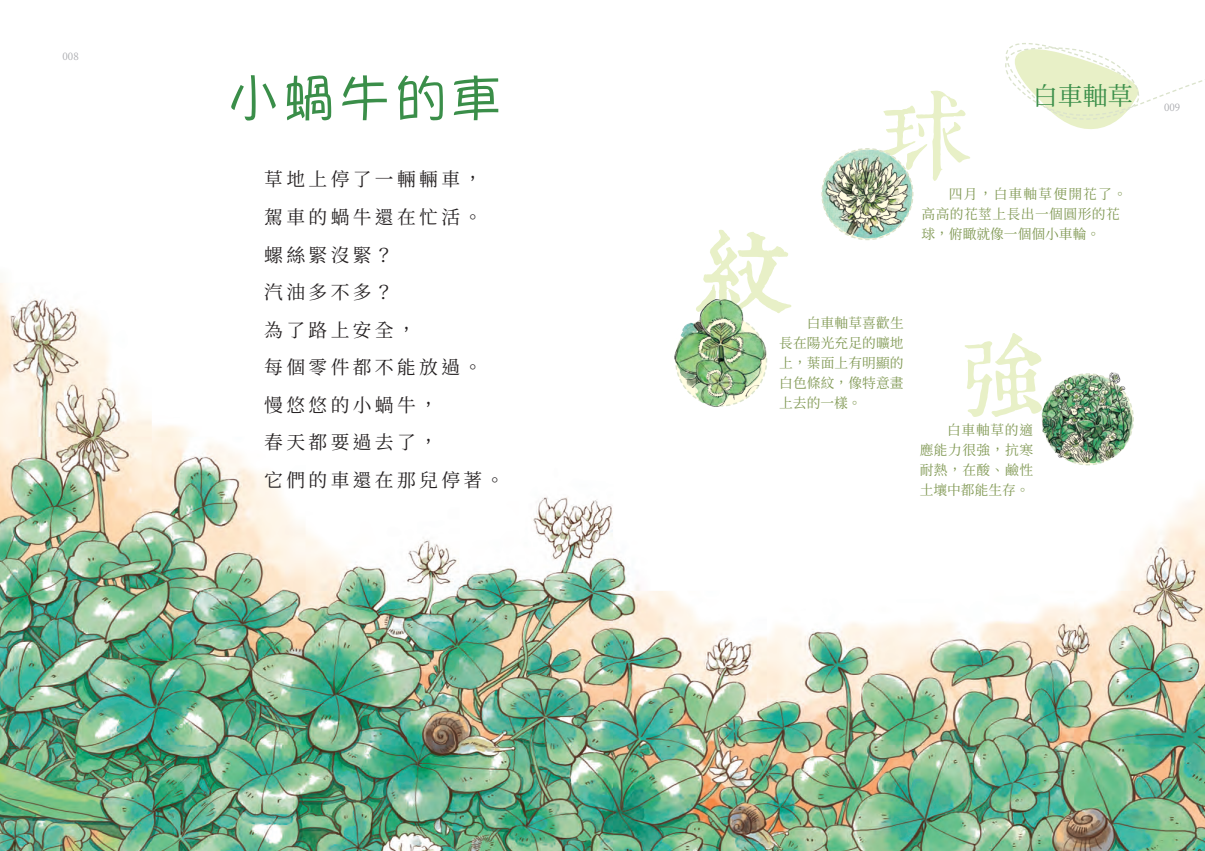
<style>
.page{position:relative;width:1205px;height:851px;background:#fff}
.page>*{position:absolute;margin:0;border:0;box-sizing:border-box;transform-origin:0 0}
.t1{font:93.75px "Tpld Khang Xi Dict Trial";color:#e8f0c7}
.t2{font:52.5px "Yuppy TC";letter-spacing:.06em;color:#3a8e49}
.t3{font:25px "Noto Serif CJ Ktc";color:#3a8e49}
.t4{font:18.75px/37.5px "Noto Serif CJ Ktc";letter-spacing:.18em;color:#231f20}
.t5{font:13.75px/20px "Noto Serif CJ Ktc";letter-spacing:.01em;color:#809853;text-align:justify}
.t6{font:13.75px/20px "Noto Serif CJ Ktc";letter-spacing:.035em;color:#809853}
.t7{font:10px "Noto Serif CJ Ktc";color:#a8a9ad}
</style>
<div class="page">
<img style="left:0;top:283px;width:1205px;height:567px">
<img style="left:821px;top:148px;width:93px;height:93px">
<img style="left:670px;top:295px;width:102px;height:123px">
<img style="left:1029px;top:364px;width:113px;height:106px">
<svg style="left:1005px;top:43px;width:197px;height:86px"></svg>
<p class="t7" style="left:63px;top:51px;width:18px">008</p>
<h2 class="t2" style="left:227px;top:64px;width:277px">小蝸牛的車</h2>
<p class="t4" style="left:264px;top:161px;width:242px">草地上停了一輛輛車，駕車的蝸牛還在忙活。螺絲緊沒緊？<br>汽油多不多？<br>為了路上安全，<br>每個零件都不能放過。慢悠悠的小蝸牛，<br>春天都要過去了，<br>它們的車還在那兒停著。</p>
<h1 class="t1" style="left:880px;top:84px;width:95px">球</h1>
<h3 class="t3" style="left:1032px;top:81px;width:101px">白車軸草</h3>
<h1 class="t1" style="left:697px;top:221px;width:95px">紋</h1>
<p class="t5" style="left:779px;top:313px;width:126px;text-indent:28px">白車軸草喜歡生長在陽光充足的曠地上，葉面上有明顯的白色條紋，像特意畫上去的一樣。</p>
<p class="t6" style="left:921px;top:184px;width:207px;text-indent:28px">四月，白車軸草便開花了。高高的花莖上長出一個圓形的花球，俯瞰就像一個個小車輪。</p>
<h1 class="t1" style="left:956px;top:323px;width:95px">強</h1>
<p class="t5" style="left:919px;top:420px;width:115px;text-indent:28px">白車軸草的適應能力很強，抗寒耐熱，在酸、鹼性土壤中都能生存。</p>
<p class="t7" style="left:1164px;top:101px;width:18px">009</p>
</div>
